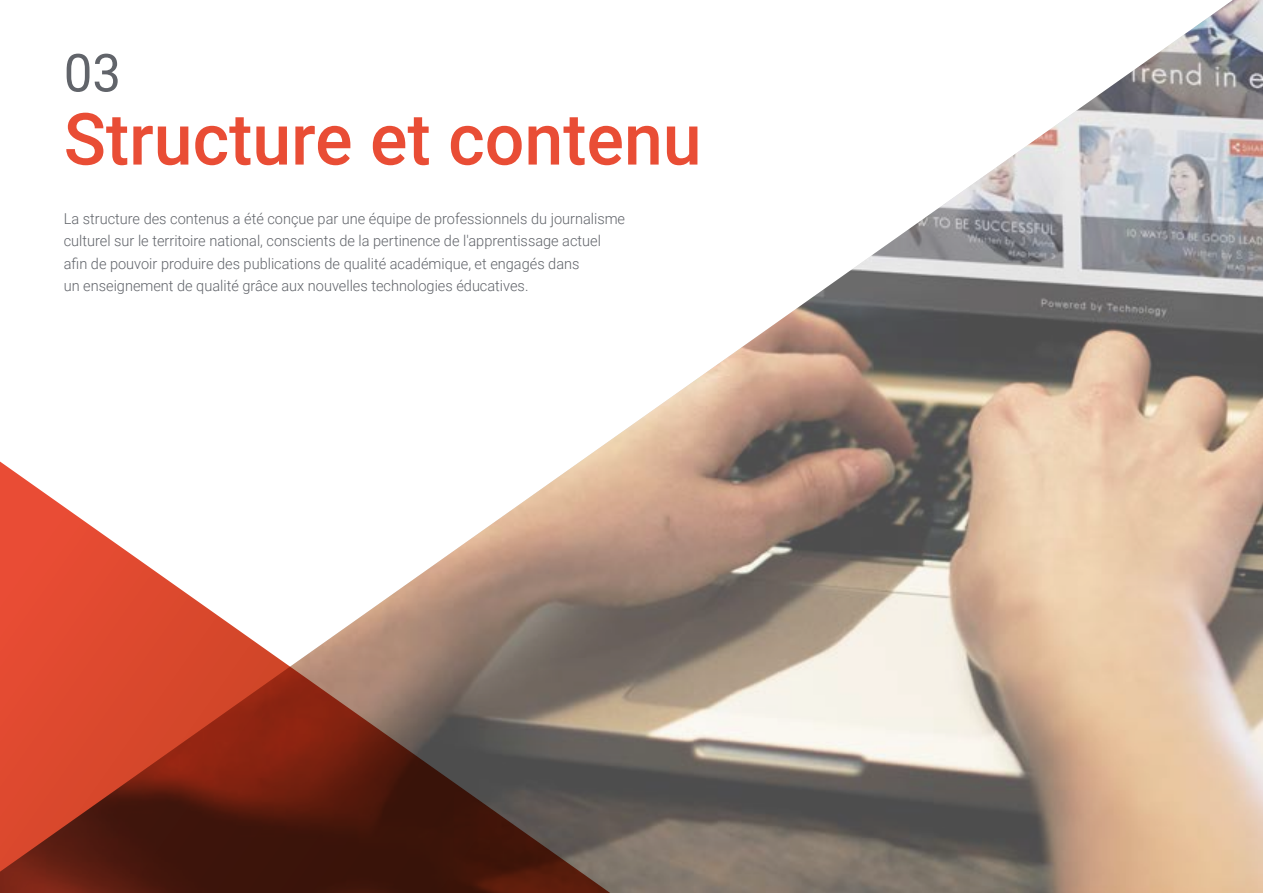
<style>
.page{position:relative;width:1263px;height:893px;background:#fff}
.page>*{position:absolute;margin:0;border:0;box-sizing:border-box;transform-origin:0 0}
.t1{font:500 72px "Roboto";color:#e94d35}
.t2{font:52.5px "Roboto";color:#61646a}
.t3{font:300 15px/22.5px "Roboto";color:#61646a}
</style>
<div class="page">
<img style="left:602px;top:0;width:661px;height:893px">
<svg style="left:0;top:446px;width:640px;height:447px"></svg>
<h2 class="t2" style="left:64px;top:36px;width:59px">03</h2>
<h1 class="t1" style="left:64px;top:89px;width:639px">Structure et contenu</h1>
<p class="t3" style="left:64px;top:207px;width:563px">La structure des contenus a été conçue par une équipe de professionnels du journalisme culturel sur le territoire national, conscients de la pertinence de l'apprentissage actuel afin de pouvoir produire des publications de qualité académique, et engagés dans<br>un enseignement de qualité grâce aux nouvelles technologies éducatives.</p>
</div>
